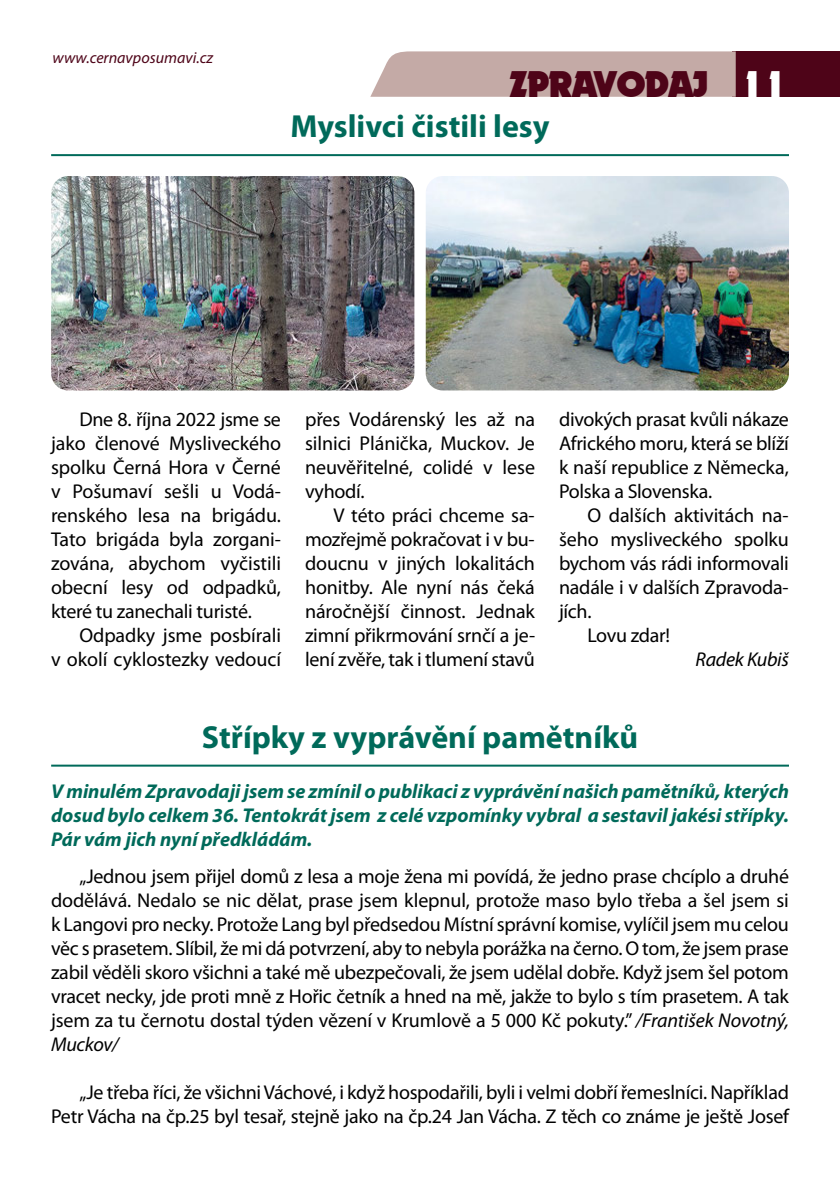
<style>
.page{position:relative;width:840px;height:1191px;background:#fff}
.page>*{position:absolute;margin:0;border:0;box-sizing:border-box;transform-origin:0 0}
.t1{font:36px "Dynamo CE";color:#4e0418}
.t2{font:36px "Dynamo CE";color:#fff}
.t3{font:700 32px "Myriad Pro";color:#006a5a}
.t4{font:20px/24px "Myriad Pro";letter-spacing:-.015em;color:#000;text-align:justify}
.t5{font:italic 700 20px/24px "Myriad Pro";color:#006a5a;text-align:justify}
.t6{font:italic 20px "Myriad Pro";letter-spacing:-.015em;color:#000}
.t7{font:italic 16px "Myriad Pro";color:#4e0418}
.s1{font-style:italic}
</style>
<div class="page">
<div style="left:731px;top:51px;width:108px;height:46px;background:#4e0418"></div>
<svg style="left:370px;top:51px;width:365px;height:46px"></svg>
<hr style="left:51px;top:154px;width:737px;height:2px;background:#006a5a">
<hr style="left:51px;top:764px;width:737px;height:2px;background:#006a5a">
<img style="left:51px;top:176px;width:363px;height:214px;border-radius:17px">
<img style="left:425px;top:176px;width:363px;height:214px;border-radius:17px">
<p class="t7" style="left:52px;top:48px;width:162px">www.cernavposumavi.cz</p>
<p class="t1" style="left:509px;top:68px;width:200px">ZPRAVODAJ</p>
<p class="t2" style="left:740px;top:68px;width:47px">11</p>
<p class="t3" style="left:290px;top:115px;width:260px">Myslivci čistili lesy</p>
<p class="t4" style="left:51px;top:409px;width:231px;text-indent:28px">Dne 8. října 2022 jsme se jako členové Mysliveckého spolku Černá Hora v Černé v Pošumaví sešli u Vodá&shy;renského lesa na brigádu.<br>Tato brigáda byla zorgani&shy;zována, abychom vyčistili obecní lesy od odpadků, které tu zanechali turisté.</p>
<p class="t4" style="left:51px;top:625px;width:231px;text-align:right">Odpadky jsme posbírali<br>v okolí cyklostezky vedoucí</p>
<p class="t4" style="left:305px;top:409px;width:231px">přes Vodárenský les až na silnici Plánička, Muckov. Je neuvěřitelné, colidé v lese vyhodí.</p>
<p class="t4" style="left:305px;top:505px;width:231px;text-indent:28px">V této práci chceme sa&shy;mozřejmě pokračovat i v bu&shy;doucnu v jiných lokalitách honitby. Ale nyní nás čeká náročnější činnost. Jednak zimní přikrmování srnčí a je&shy;lení zvěře, tak i tlumení stavů</p>
<p class="t4" style="left:558px;top:409px;width:231px">divokých prasat kvůli nákaze Afrického moru, která se blíží k naší republice z Německa, Polska a Slovenska.</p>
<p class="t4" style="left:558px;top:505px;width:231px;text-indent:28px">O dalších aktivitách na&shy;šeho mysliveckého spolku bychom vás rádi informovali nadále i v dalších Zpravoda&shy;jích.</p>
<p class="t4" style="left:587px;top:625px;width:84px">Lovu zdar!</p>
<p class="t6" style="left:695px;top:648px;width:95px">Radek Kubiš</p>
<p class="t3" style="left:202px;top:725px;width:437px">Střípky z vyprávění pamětníků</p>
<p class="t5" style="left:51px;top:780px;width:739px">V minulém Zpravodaji jsem se zmínil o publikaci z vyprávění našich pamětníků, kterých dosud bylo celkem 36. Tentokrát jsem z celé vzpomínky vybral a sestavil jakési střípky.<br>Pár vám jich nyní předkládám.</p>
<p class="t4" style="left:51px;top:866px;width:739px;text-indent:28px">„Jednou jsem přijel domů z lesa a moje žena mi povídá, že jedno prase chcíplo a druhé dodělává. Nedalo se nic dělat, prase jsem klepnul, protože maso bylo třeba a šel jsem si k Langovi pro necky. Protože Lang byl předsedou Místní správní komise, vylíčil jsem mu celou věc s prasetem. Slíbil, že mi dá potvrzení, aby to nebyla porážka na černo. O tom, že jsem prase zabil věděli skoro všichni a také mě ubezpečovali, že jsem udělal dobře. Když jsem šel potom vracet necky, jde proti mně z Hořic četník a hned na mě, jakže to bylo s tím prasetem. A tak jsem za tu černotu dostal týden vězení v Krumlově a 5 000 Kč pokuty.” <span class="s1">/František Novotný, Muckov/</span></p>
<p class="t4" style="left:51px;top:1082px;width:739px;text-align:right">„Je třeba říci, že všichni Váchové, i když hospodařili, byli i velmi dobří řemeslníci. Například<br>Petr Vácha na čp.25 byl tesař, stejně jako na čp.24 Jan Vácha. Z těch co známe je ještě Josef</p>
</div>
